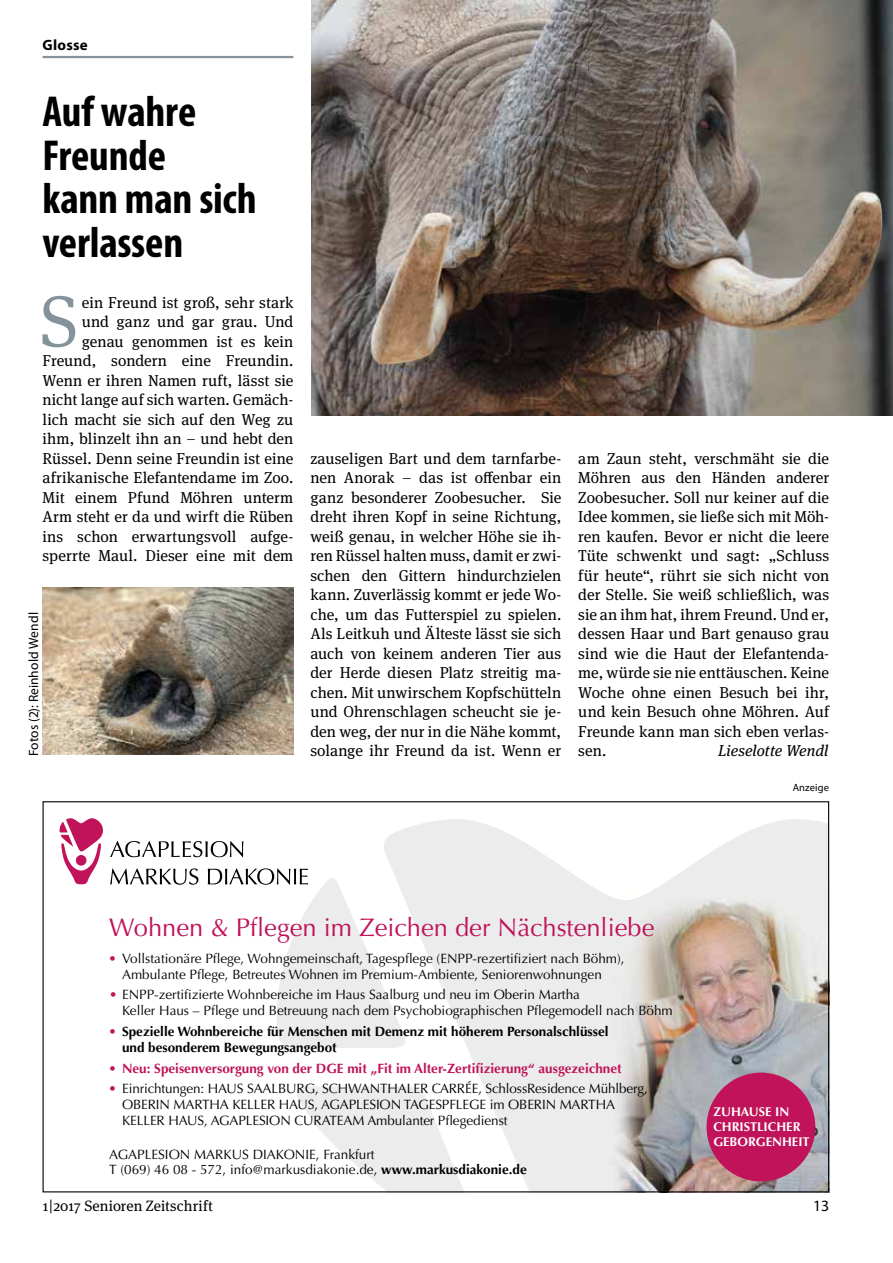
<style>
.page{position:relative;width:893px;height:1263px;background:#fff}
.page>*{position:absolute;margin:0;border:0;box-sizing:border-box;transform-origin:0 0}
.t1{font:72.3px "Meta Serif OT";color:#83929b}
.t2{font:700 condensed 43.5px/43.5px "Myriad Pro";letter-spacing:-.005em;color:#000}
.t3{font:25.5px "Optima";color:#c01359}
.t4{font:15.75px/19.5px "Meta Serif OT";letter-spacing:.005em;color:#000;text-align:justify}
.t5{font:italic 15.75px "Meta Serif OT";color:#000}
.t6{font:15.75px "Myriad Pro";color:#000}
.t7{font:15px "Meta Serif OT";letter-spacing:.005em;color:#000}
.t8{font:700 15px "Myriad Pro";letter-spacing:.015em;color:#000}
.t9{font:13.5px/16.2px "Optima";color:#000}
.t10{font:700 13.5px/16.2px "Optima";color:#000}
.t11{font:700 13.5px "Optima";color:#c01359}
.t12{font:13.5px "Myriad Pro";color:#000}
.t13{font:700 12.75px/15px "Optima";color:#fff}
.t14{font:10.5px "Myriad Pro";letter-spacing:.015em;color:#000}
.s1{color:#c01359}
.s2{font-weight:400;color:#c01359}
.s3{font-weight:400}
.s4{font-weight:700}
</style>
<div class="page">
<hr style="left:43px;top:56px;width:250px;height:2px;background:#83929b">
<img style="left:311px;top:0;width:582px;height:416px">
<img style="left:43px;top:587px;width:250px;height:167px">
<svg style="left:277px;top:819px;width:550px;height:371px;fill:#ececec"></svg>
<img style="left:606px;top:882px;width:221px;height:308px">
<div style="left:706px;top:1072px;width:109px;height:109px;background:#c01359;border-radius:50%"></div>
<svg style="left:60px;top:818px;width:43px;height:66px"></svg>
<svg style="left:110px;top:841px;width:133px;height:16px"></svg>
<svg style="left:110px;top:868px;width:88px;height:17px"></svg>
<svg style="left:208px;top:868px;width:100px;height:17px"></svg>
<p class="t8" style="left:43px;top:35px;width:47px">Glosse</p>
<h2 class="t2" style="left:43px;top:89px;width:216px">Auf wahre<br>Freunde<br>kann man sich verlassen</h2>
<h1 class="t1" style="left:40px;top:280px;width:40px">S</h1>
<p class="t4" style="left:43px;top:293px;width:252px;text-align:right">ein Freund ist groß, sehr stark<br>und ganz und gar grau. Und genau genommen ist es kein<br>Freund, sondern eine Freundin.<br>Wenn er ihren Namen ruft, lässt sie nicht lange auf sich warten. Gemäch&shy;lich macht sie sich auf den Weg zu ihm, blinzelt ihn an – und hebt den<br>Rüssel. Denn seine Freundin ist eine afrikanische Elefantendame im Zoo.<br>Mit einem Pfund Möhren unterm<br>Arm steht er da und wirft die Rüben ins schon erwartungsvoll aufge&shy;sperrte Maul. Dieser eine mit dem</p>
<p class="t12" style="left:26px;top:756px;width:145px;rotate:-90deg">Fotos (2): Reinhold Wendl</p>
<p class="t4" style="left:310px;top:449px;width:252px">zauseligen Bart und dem tarnfarbe&shy;nen Anorak – das ist offenbar ein ganz besonderer Zoobesucher. Sie dreht ihren Kopf in seine Richtung, weiß genau, in welcher Höhe sie ih&shy;ren Rüssel halten muss, damit er zwi&shy;schen den Gittern hindurchzielen kann. Zuverlässig kommt er jede Wo&shy;che, um das Futterspiel zu spielen.<br>Als Leitkuh und Älteste lässt sie sich auch von keinem anderen Tier aus der Herde diesen Platz streitig ma&shy;chen. Mit unwirschem Kopfschütteln und Ohrenschlagen scheucht sie je&shy;den weg, der nur in die Nähe kommt, solange ihr Freund da ist. Wenn er</p>
<p class="t4" style="left:578px;top:449px;width:252px">am Zaun steht, verschmäht sie die Möhren aus den Händen anderer Zoobesucher. Soll nur keiner auf die Idee kommen, sie ließe sich mit Möh&shy;ren kaufen. Bevor er nicht die leere Tüte schwenkt und sagt: „Schluss für heute“, rührt sie sich nicht von der Stelle. Sie weiß schließlich, was sie an ihm hat, ihrem Freund. Und er, dessen Haar und Bart genauso grau sind wie die Haut der Elefantenda&shy;me, würde sie nie enttäuschen. Keine Woche ohne einen Besuch bei ihr, und kein Besuch ohne Möhren. Auf Freunde kann man sich eben verlas&shy;sen.</p>
<p class="t5" style="left:718px;top:741px;width:112px">Lieselotte Wendl</p>
<p class="t14" style="left:793px;top:781px;width:38px">Anzeige</p>
<h3 class="t3" style="left:109px;top:912px;width:547px">Wohnen &amp; Pflegen im Zeichen der Nächstenliebe</h3>
<p class="t9" style="left:122px;top:950px;width:504px;text-indent:-14px"><span class="s1">•</span> Vollstationäre Pflege, Wohngemeinschaft, Tagespflege (ENPP-rezertifiziert nach Böhm),<br>Ambulante Pflege, Betreutes Wohnen im Premium-Ambiente, Seniorenwohnungen</p>
<p class="t9" style="left:122px;top:987px;width:552px;text-indent:-13px"><span class="s1">•</span> ENPP-zertifizierte Wohnbereiche im Haus Saalburg und neu im Oberin Martha<br>Keller Haus – Pflege und Betreuung nach dem Psychobiographischen Pflegemodell nach Böhm</p>
<p class="t10" style="left:122px;top:1023px;width:488px;text-indent:-14px"><span class="s2">•</span> Spezielle Wohnbereiche für Menschen mit Demenz mit höherem Personalschlüssel und besonderem Bewegungsangebot</p>
<p class="t11" style="left:108px;top:1060px;width:515px"><span class="s3">•</span> Neu: Speisenversorgung von der DGE mit „Fit im Alter-Zertifizierung“ ausgezeichnet</p>
<p class="t9" style="left:122px;top:1080px;width:527px;text-indent:-14px"><span class="s1">•</span> Einrichtungen: HAUS SAALBURG, SCHWANTHALER CARRÉE, SchlossResidence Mühlberg,<br>OBERIN MARTHA KELLER HAUS, AGAPLESION TAGESPFLEGE im OBERIN MARTHA<br>KELLER HAUS, AGAPLESION CURATEAM Ambulanter Pflegedienst</p>
<p class="t9" style="left:109px;top:1147px;width:419px;line-height:15px">AGAPLESION MARKUS DIAKONIE, Frankfurt<br>T (069) 46 08 - 572, info@markusdiakonie.de, <span class="s4">www.markusdiakonie.de</span></p>
<p class="t13" style="left:713px;top:1104px;width:98px">ZUHAUSE IN<br>CHRISTLICHER<br>GEBORGENHEIT</p>
<p class="t7" style="left:43px;top:1197px;width:172px">1|2017 Senioren Zeitschrift</p>
<p class="t6" style="left:813px;top:1197px;width:18px">13</p>
</div>
